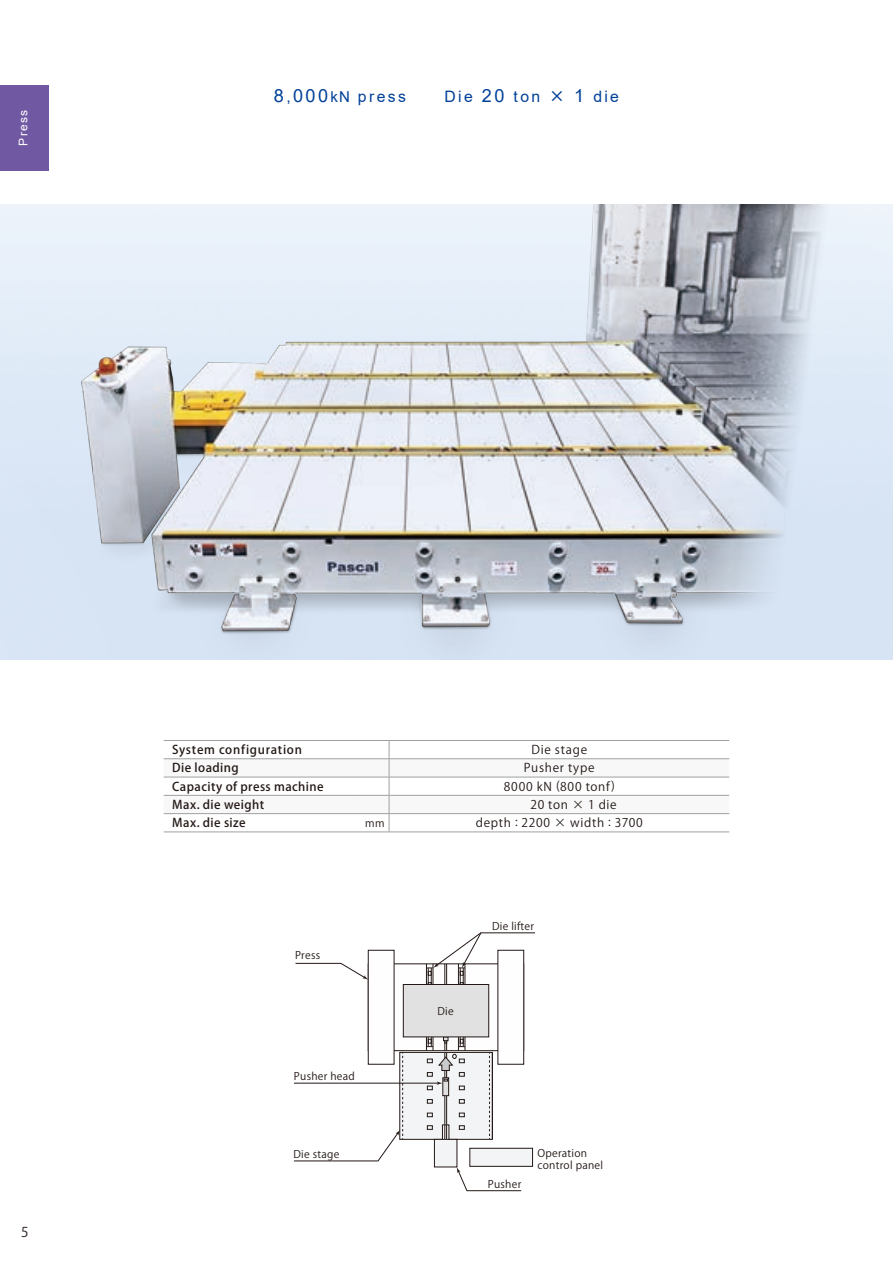
<style>
.page{position:relative;width:893px;height:1263px;background:#fff}
.page>*{position:absolute;margin:0;border:0;box-sizing:border-box;transform-origin:0 0}
._04-E_ヘッダー__kN-紺{font:15.75px "Arial";letter-spacing:.15em;color:#004098}
.t1{font:13.5px "Koz Go Pro";color:#231916}
._23-JE_表-本文-中央揃え{font:12px "Koz Go Pro";letter-spacing:.06em;color:#231916}
._21-E_表-縦軸タイトル{font:500 12px "Koz Go Pro";letter-spacing:.035em;color:#231916}
._21-E_表-縦軸タイトル-2{font:500 12px "Koz Go Pro";letter-spacing:.06em;color:#231916}
.t2{font:12px "Arial";color:#fff}
._22-E_表-単位{font:10.5px/12px "Koz Go Pro";letter-spacing:.025em;color:#231916}
.s1{font-size:18.15px}
.s2{font-size:15px}
.s3{font-family:"Koz Go Pro";font-weight:500}
</style>
<div class="page">
<hr style="left:426px;top:964px;width:1px;height:87px;background:#231916">
<hr style="left:433px;top:964px;width:1px;height:87px;background:#231916">
<hr style="left:428px;top:968px;width:1px;height:78px;background:#231916">
<hr style="left:431px;top:968px;width:1px;height:78px;background:#231916">
<svg style="left:427px;top:1039px;width:6px;height:8px"></svg>
<hr style="left:458px;top:964px;width:1px;height:87px;background:#231916">
<hr style="left:465px;top:964px;width:1px;height:87px;background:#231916">
<hr style="left:460px;top:968px;width:1px;height:78px;background:#231916">
<hr style="left:463px;top:968px;width:1px;height:78px;background:#231916">
<svg style="left:458px;top:1039px;width:7px;height:8px"></svg>
<hr style="left:445px;top:964px;width:1px;height:87px;background:#231916">
<hr style="left:446px;top:964px;width:1px;height:87px;background:#231916">
<div style="left:368px;top:950px;width:26px;height:114px;border:1px solid #231916"></div>
<div style="left:498px;top:950px;width:26px;height:114px;border:1px solid #231916"></div>
<svg style="left:443px;top:1037px;width:5px;height:6px"></svg>
<div style="left:403px;top:984px;width:86px;height:53px;background:#e1e1e2"></div>
<div style="left:403px;top:984px;width:86px;height:53px;border:1px solid #231916"></div>
<div style="left:400px;top:1052px;width:92px;height:87px;background:#f3f4f5"></div>
<div style="left:400px;top:1052px;width:93px;height:87px;border:1px solid #231916"></div>
<svg style="left:489px;top:1052px;width:1px;height:87px"></svg>
<svg style="left:427px;top:1125px;width:6px;height:4px"></svg>
<svg style="left:427px;top:1099px;width:6px;height:4px"></svg>
<svg style="left:459px;top:1099px;width:5px;height:4px"></svg>
<svg style="left:427px;top:1113px;width:6px;height:4px"></svg>
<svg style="left:459px;top:1113px;width:5px;height:4px"></svg>
<svg style="left:459px;top:1125px;width:5px;height:4px"></svg>
<hr style="left:492px;top:1052px;width:1px;height:87px;background:#231916">
<hr style="left:445px;top:1052px;width:1px;height:87px;background:#231916">
<hr style="left:446px;top:1052px;width:1px;height:87px;background:#231916">
<div style="left:434px;top:1139px;width:23px;height:28px;background:#f3f4f5"></div>
<div style="left:434px;top:1139px;width:23px;height:28px;border:1px solid #231916"></div>
<div style="left:442px;top:1125px;width:7px;height:14px;border:1px solid #231916"></div>
<svg style="left:444px;top:1125px;width:3px;height:14px"></svg>
<div style="left:470px;top:1148px;width:63px;height:18px;background:#f3f4f5"></div>
<div style="left:470px;top:1148px;width:63px;height:18px;border:1px solid #231916"></div>
<div style="left:443px;top:1078px;width:6px;height:18px;background:#e1e1e2"></div>
<div style="left:443px;top:1077px;width:6px;height:19px;border:1px solid #231916"></div>
<img style="left:0;top:204px;width:893px;height:455px">
<svg style="left:294px;top:1052px;width:109px;height:109px"></svg>
<hr style="left:294px;top:1083px;width:145px;height:1px;background:#231916">
<svg style="left:427px;top:1054px;width:37px;height:36px"></svg>
<svg style="left:295px;top:963px;width:73px;height:17px"></svg>
<svg style="left:426px;top:932px;width:109px;height:43px"></svg>
<svg style="left:457px;top:1167px;width:65px;height:24px"></svg>
<hr style="left:389px;top:740px;width:340px;height:1px;background:#a0a0a1">
<svg style="left:164px;top:741px;width:565px;height:91px"></svg>
<hr style="left:389px;top:832px;width:340px;height:1px;background:#a0a0a1">
<hr style="left:164px;top:740px;width:191px;height:1px;background:#a0a0a1">
<hr style="left:355px;top:740px;width:34px;height:1px;background:#a0a0a1">
<hr style="left:164px;top:758px;width:191px;height:1px;background:#a0a0a1">
<hr style="left:355px;top:758px;width:34px;height:1px;background:#a0a0a1">
<hr style="left:164px;top:777px;width:191px;height:1px;background:#a0a0a1">
<hr style="left:355px;top:777px;width:34px;height:1px;background:#a0a0a1">
<hr style="left:164px;top:795px;width:191px;height:1px;background:#a0a0a1">
<hr style="left:355px;top:795px;width:34px;height:1px;background:#a0a0a1">
<hr style="left:164px;top:813px;width:191px;height:1px;background:#a0a0a1">
<hr style="left:355px;top:813px;width:34px;height:1px;background:#a0a0a1">
<hr style="left:164px;top:832px;width:191px;height:1px;background:#a0a0a1">
<hr style="left:355px;top:832px;width:34px;height:1px;background:#a0a0a1">
<div style="left:0;top:85px;width:49px;height:85px;background:#7058a3"></div>
<p class="t2" style="left:15px;top:146px;width:38px;rotate:-90deg">Press</p>
<p class="_04-E_ヘッダー__kN-紺" style="left:274px;top:86px;width:347px"><span class="s1">8</span>,<span class="s1">000</span><span class="s2">kN</span> press<span class="s3">　　</span>Die <span class="s1">20</span> ton <span class="s3">×</span> <span class="s1">1</span> die</p>
<p class="t1" style="left:21px;top:1223px;width:9px">5</p>
<p class="_21-E_表-縦軸タイトル-2" style="left:172px;top:742px;width:131px">System configuration</p>
<p class="_23-JE_表-本文-中央揃え" style="left:531px;top:742px;width:57px">Die stage</p>
<p class="_21-E_表-縦軸タイトル" style="left:172px;top:760px;width:68px">Die loading</p>
<p class="_23-JE_表-本文-中央揃え" style="left:524px;top:760px;width:72px">Pusher type</p>
<p class="_21-E_表-縦軸タイトル" style="left:172px;top:779px;width:153px">Capacity of press machine</p>
<p class="_23-JE_表-本文-中央揃え" style="left:504px;top:778px;width:113px">8000 kN (800 tonf)</p>
<p class="_21-E_表-縦軸タイトル" style="left:172px;top:797px;width:93px">Max. die weight</p>
<p class="_23-JE_表-本文-中央揃え" style="left:502px;top:797px;width:116px">　　 20 ton × 1 die</p>
<p class="_21-E_表-縦軸タイトル" style="left:172px;top:815px;width:75px">Max. die size</p>
<p class="_22-E_表-単位" style="left:365px;top:817px;width:21px">mm</p>
<p class="_23-JE_表-本文-中央揃え" style="left:476px;top:815px;width:169px">depth : 2200 × width : 3700</p>
<p class="_22-E_表-単位" style="left:295px;top:950px;width:27px">Press</p>
<p class="_22-E_表-単位" style="left:294px;top:1070px;width:62px">Pusher head</p>
<p class="_22-E_表-単位" style="left:294px;top:1148px;width:47px">Die stage</p>
<p class="_22-E_表-単位" style="left:438px;top:1005px;width:18px">Die</p>
<p class="_22-E_表-単位" style="left:492px;top:921px;width:44px">Die lifter</p>
<p class="_22-E_表-単位" style="left:488px;top:1178px;width:35px">Pusher</p>
<p class="_22-E_表-単位" style="left:537px;top:1147px;width:67px">Operation control panel</p>
</div>
